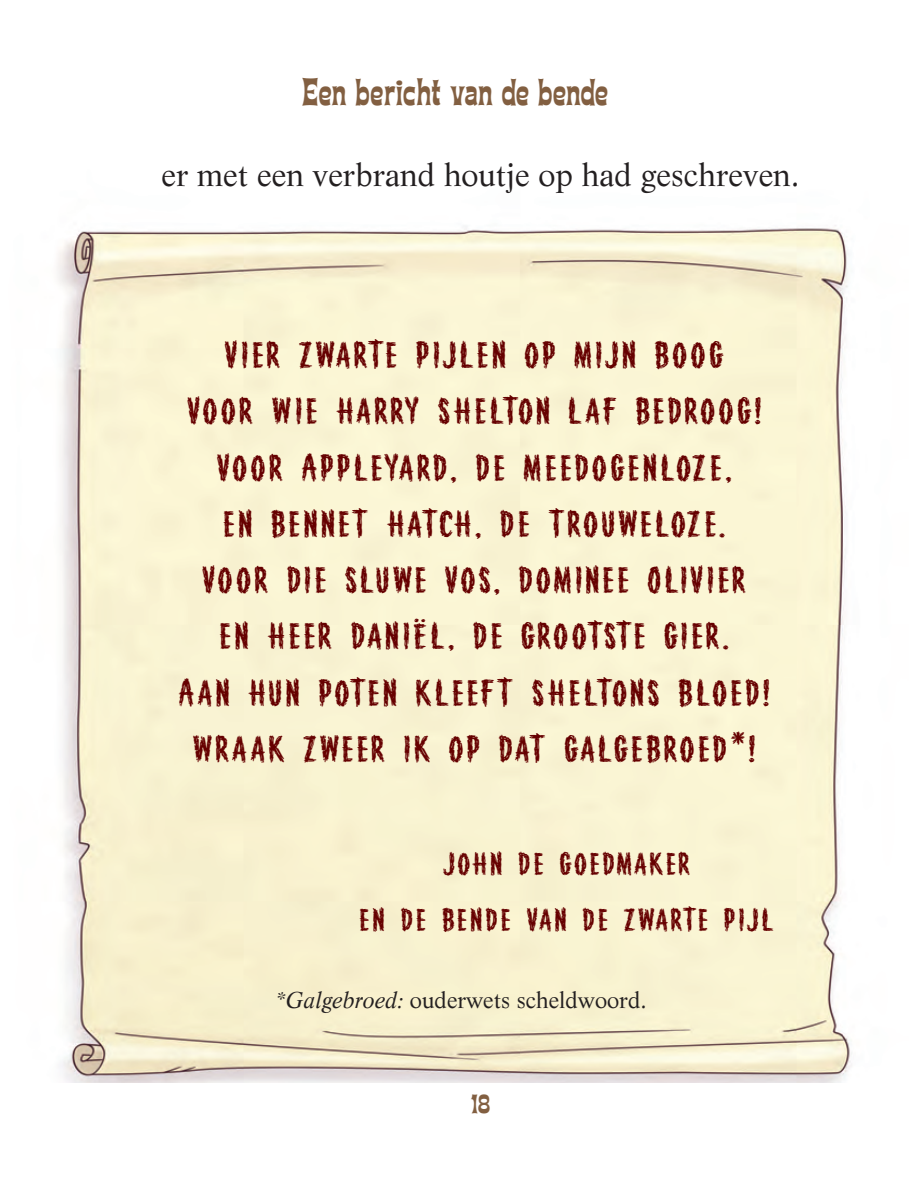
<style>
.page{position:relative;width:910px;height:1191px;background:#fff}
.page>*{position:absolute;margin:0;border:0;box-sizing:border-box;transform-origin:0 0}
.titolo_capitolo_frec{font:42.75px "Tiki Magic";letter-spacing:.01em;color:#825f41}
.t1{font:39.15px "Monster Fonts Houseof Horror";letter-spacing:.035em;color:#600;scale:1.19 1}
.t2{font:33.52px "Monster Fonts Houseof Horror";letter-spacing:.035em;color:#600;scale:1.19 1}
._01_testo_sill_no_ul{font:31.5px "Life";color:#231f20}
.t3{font:29.25px "Tiki Magic";color:#825f41}
._01_testo_sill_no_ul-2{font:22.5px "Life";color:#231f20}
.s1{font-style:italic}
</style>
<div class="page">
<img style="left:57px;top:225px;width:795px;height:856px">
<p class="titolo_capitolo_frec" style="left:302px;top:70px;width:307px">Een bericht van de bende</p>
<p class="_01_testo_sill_no_ul" style="left:161px;top:156px;width:639px">er met een verbrand houtje op had geschreven.</p>
<p class="t1" style="left:224px;top:330px;width:422px">VIER ZWARTE PIJLEN OP MIJN BOOG</p>
<p class="t1" style="left:186px;top:387px;width:485px">VOOR WIE HARRY SHELTON LAF BEDROOG!</p>
<p class="t1" style="left:216px;top:443px;width:435px">VOOR APPLEYARD, DE MEEDOGENLOZE,</p>
<p class="t1" style="left:222px;top:499px;width:424px">EN BENNET HATCH, DE TROUWELOZE.</p>
<p class="t1" style="left:201px;top:555px;width:459px">VOOR DIE SLUWE VOS, DOMINEE OLIVIER</p>
<p class="t1" style="left:219px;top:612px;width:430px">EN HEER DANIËL, DE GROOTSTE GIER.</p>
<p class="t1" style="left:178px;top:668px;width:499px">AAN HUN POTEN KLEEFT SHELTONS BLOED!</p>
<p class="t1" style="left:192px;top:724px;width:475px">WRAAK ZWEER IK OP DAT GALGEBROED*!</p>
<p class="t2" style="left:442px;top:842px;width:210px">JOHN DE GOEDMAKER</p>
<p class="t2" style="left:359px;top:898px;width:350px">EN DE BENDE VAN DE ZWARTE PIJL</p>
<p class="_01_testo_sill_no_ul-2" style="left:276px;top:985px;width:372px"><span class="s1">*Galgebroed:</span> ouderwets scheldwoord.</p>
<p class="t3" style="left:471px;top:1088px;width:20px">18</p>
</div>
